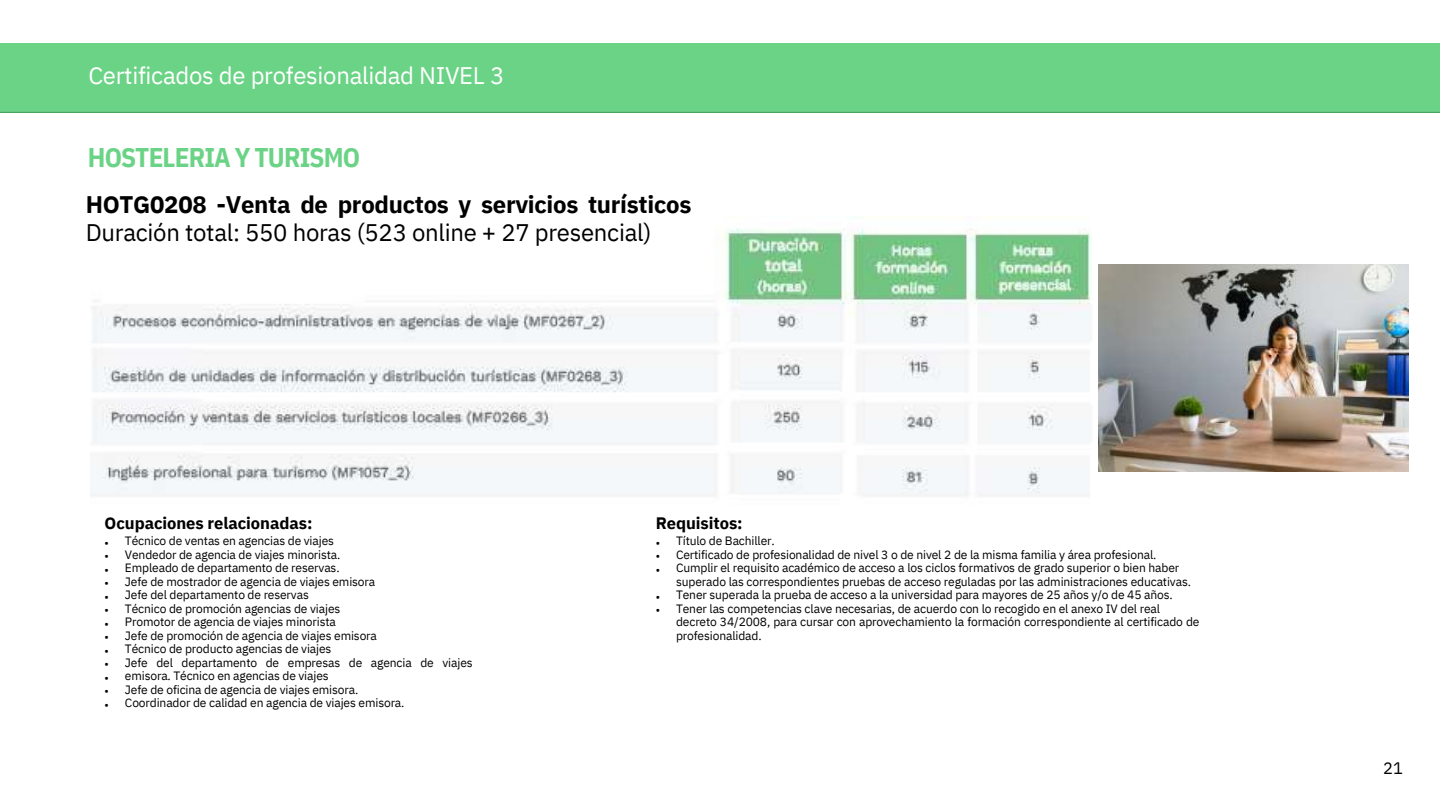
<style>
.page{position:relative;width:1440px;height:810px;background:#fff}
.page>*{position:absolute;margin:0;border:0;box-sizing:border-box;transform-origin:0 0}
.t1{font:700 27px "IBM Plex Sans Cond";letter-spacing:-.03em;color:#6ad385}
.t2{font:24px/28.2px "IBM Plex Sans";letter-spacing:-.01em;color:#000}
.t3{font:24px "IBM Plex Sans";letter-spacing:-.01em;color:#fff}
.t4{font:700 16.5px "IBM Plex Sans";letter-spacing:-.005em;color:#000}
.t5{font:16.5px "IBM Plex Sans";color:#000}
.t6{font:12px/13.5px "IBM Plex Sans";letter-spacing:-.01em;color:#000}
.t7{font:12px/13.5px "IBM Plex Sans Cond";color:#000;text-align:justify}
.s1{font-weight:700}
</style>
<div class="page">
<img style="left:1098px;top:265px;width:311px;height:207px">
<img style="left:90px;top:217px;width:1001px;height:279px">
<div style="left:0;top:43px;width:1440px;height:70px;background:#6bd386"></div>
<p class="t3" style="left:88px;top:60px;width:417px">Certificados de profesionalidad NIVEL 3</p>
<p class="t1" style="left:88px;top:139px;width:274px">HOSTELERIA Y TURISMO</p>
<p class="t2" style="left:86px;top:190px;width:607px"><span class="s1">HOTG0208 -Venta de productos y servicios turísticos<br></span>Duración total: 550 horas (523 online + 27 presencial)</p>
<p class="t4" style="left:105px;top:512px;width:209px">Ocupaciones relacionadas:</p>
<p class="t4" style="left:656px;top:512px;width:89px">Requisitos:</p>
<p class="t7" style="left:105px;top:536px;width:6px">• • • • • • • • • • • • •</p>
<p class="t7" style="left:656px;top:536px;width:6px">• • •</p>
<p class="t6" style="left:125px;top:534px;width:211px">Técnico de ventas en agencias de viajes</p>
<p class="t6" style="left:125px;top:547px;width:217px">Vendedor de agencia de viajes minorista.</p>
<p class="t6" style="left:125px;top:561px;width:216px">Empleado de departamento de reservas.</p>
<p class="t6" style="left:125px;top:574px;width:252px">Jefe de mostrador de agencia de viajes emisora</p>
<p class="t6" style="left:125px;top:588px;width:185px">Jefe del departamento de reservas</p>
<p class="t6" style="left:125px;top:601px;width:217px">Técnico de promoción agencias de viajes</p>
<p class="t6" style="left:125px;top:615px;width:212px">Promotor de agencia de viajes minorista</p>
<p class="t6" style="left:125px;top:628px;width:254px">Jefe de promoción de agencia de viajes emisora</p>
<p class="t6" style="left:125px;top:642px;width:208px">Técnico de producto agencias de viajes</p>
<p class="t6" style="left:125px;top:655px;width:349px">Jefe del departamento de empresas de agencia de viajes emisora. Técnico en agencias de viajes</p>
<p class="t6" style="left:125px;top:682px;width:235px">Jefe de oficina de agencia de viajes emisora.</p>
<p class="t6" style="left:125px;top:696px;width:281px">Coordinador de calidad en agencia de viajes emisora.</p>
<p class="t6" style="left:676px;top:534px;width:100px">Título de Bachiller.</p>
<p class="t6" style="left:676px;top:547px;width:482px">Certificado de profesionalidad de nivel 3 o de nivel 2 de la misma familia y área profesional.</p>
<p class="t6" style="left:676px;top:561px;width:517px">Cumplir el requisito académico de acceso a los ciclos formativos de grado superior o bien haber superado las correspondientes pruebas de acceso reguladas por las administraciones educativas.<br>Tener superada la prueba de acceso a la universidad para mayores de 25 años y/o de 45 años.<br>Tener las competencias clave necesarias, de acuerdo con lo recogido en el anexo IV del real</p>
<p class="t6" style="left:676px;top:615px;width:525px">decreto 34/2008, para cursar con aprovechamiento la formación correspondiente al certificado de profesionalidad.</p>
<p class="t7" style="left:656px;top:590px;width:6px">• •</p>
<p class="t5" style="left:1383px;top:757px;width:21px">21</p>
</div>
